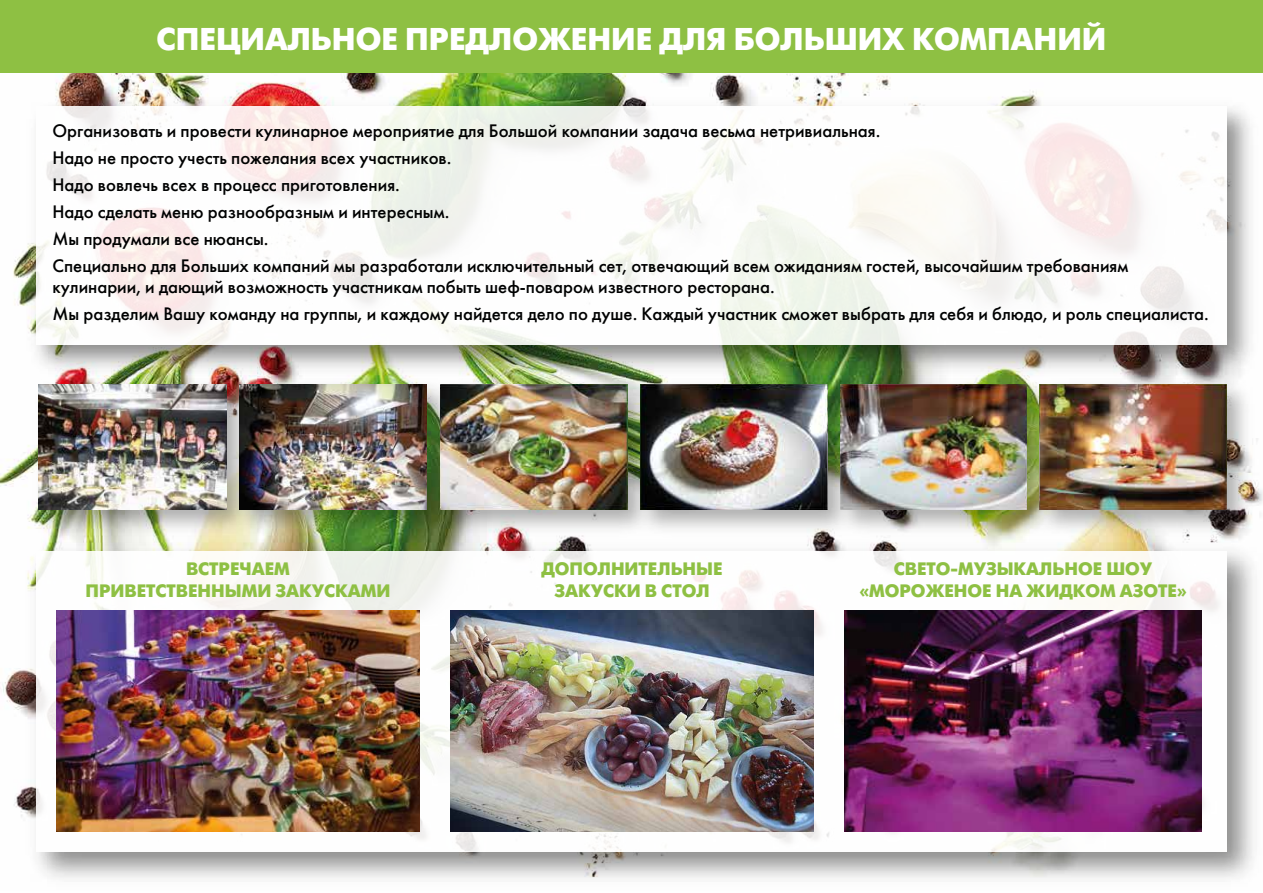
<style>
.page{position:relative;width:1263px;height:893px;background:#fff}
.page>*{position:absolute;margin:0;border:0;box-sizing:border-box;transform-origin:0 0}
.t1{font:700 31.5px "Futura Futuris C";color:#fff}
.t2{font:18px/27px "Futura Futuris C";color:#000101}
.t3{font:700 18px/21.6px "Futura Futuris C";color:#8ec043;text-align:center}
</style>
<div class="page">
<img style="left:23px;top:0;width:1240px;height:879px">
<img style="left:440px;top:384px;width:187px;height:126px">
<img style="left:239px;top:384px;width:188px;height:126px">
<img style="left:640px;top:384px;width:187px;height:126px">
<img style="left:840px;top:384px;width:186px;height:126px">
<img style="left:1040px;top:384px;width:186px;height:126px">
<img style="left:39px;top:384px;width:187px;height:126px">
<img style="left:450px;top:610px;width:364px;height:221px">
<img style="left:57px;top:610px;width:363px;height:221px">
<img style="left:844px;top:610px;width:357px;height:221px">
<h1 class="t1" style="left:157px;top:21px;width:951px">СПЕЦИАЛЬНОЕ ПРЕДЛОЖЕНИЕ ДЛЯ БОЛЬШИХ КОМПАНИЙ</h1>
<p class="t2" style="left:52px;top:117px;width:1077px">Организовать и провести кулинарное мероприятие для Большой компании задача весьма нетривиальная.<br>Надо не просто учесть пожелания всех участников.<br>Надо вовлечь всех в процесс приготовления.<br>Надо сделать меню разнообразным и интересным.<br>Мы продумали все нюансы.<br>Специально для Больших компаний мы разработали исключительный сет, отвечающий всем ожиданиям гостей, высочайшим требованиям</p>
<p class="t2" style="left:52px;top:273px;width:1158px">кулинарии, и дающий возможность участникам побыть шеф-поваром известного ресторана.<br>Мы разделим Вашу команду на группы, и каждому найдется дело по душе. Каждый участник сможет выбрать для себя и блюдо, и роль специалиста.</p>
<p class="t3" style="left:86px;top:559px;width:306px">ВСТРЕЧАЕМ<br>ПРИВЕТСТВЕННЫМИ ЗАКУСКАМИ</p>
<p class="t3" style="left:541px;top:559px;width:183px">ДОПОЛНИТЕЛЬНЫЕ<br>ЗАКУСКИ В СТОЛ</p>
<p class="t3" style="left:859px;top:559px;width:329px">СВЕТО-МУЗЫКАЛЬНОЕ ШОУ «МОРОЖЕНОЕ НА ЖИДКОМ АЗОТЕ»</p>
</div>
